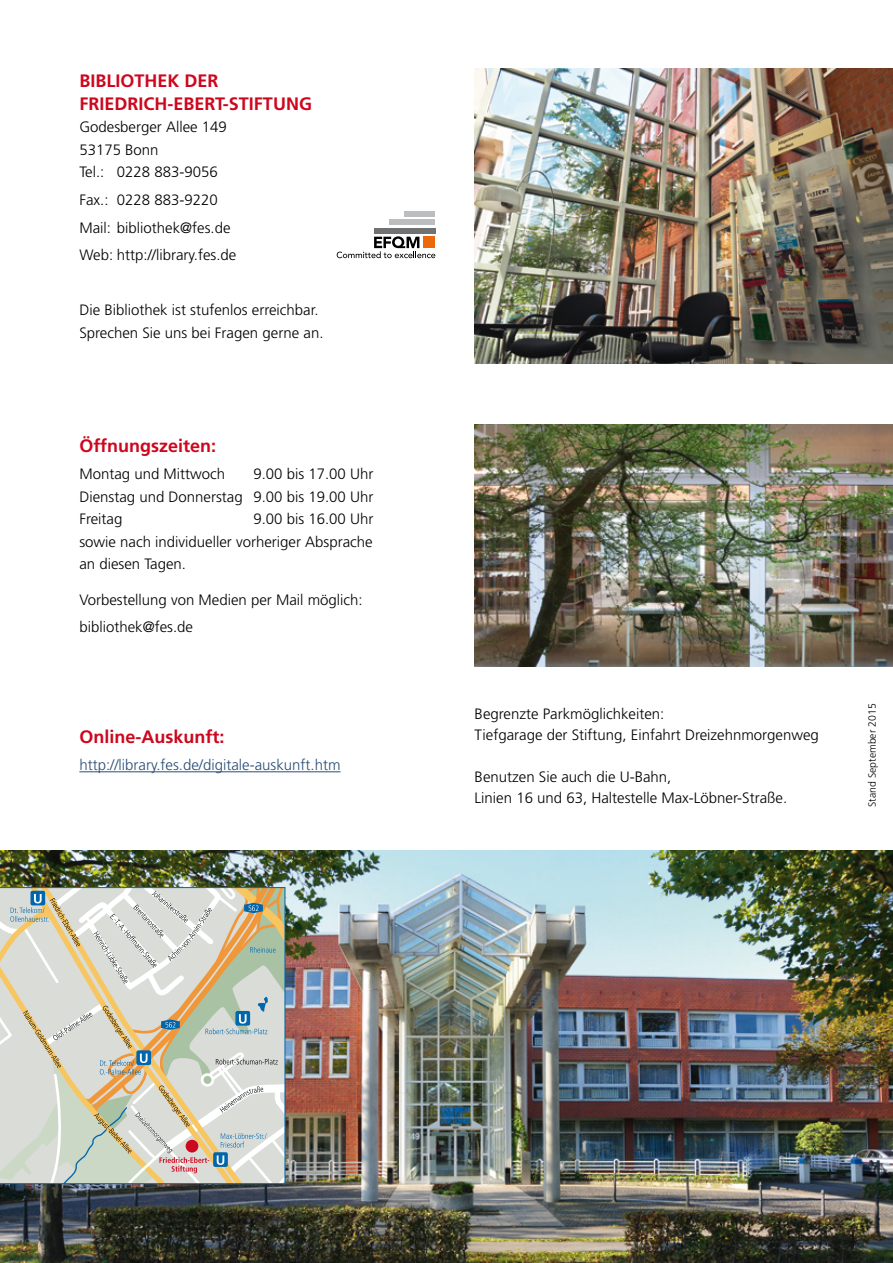
<style>
.page{position:relative;width:893px;height:1263px;background:#fff}
.page>*{position:absolute;margin:0;border:0;box-sizing:border-box;transform-origin:0 0}
.t1{font:700 18px/22.5px "Frutiger CE";color:#cd071e}
.t2{font:300 15px/22.5px "Frutiger";color:#000}
.t3{font:300 15px "Frutiger";color:#294d76}
.t4{font:300 10.5px "Frutiger";color:#000}
</style>
<div class="page">
<img style="left:475px;top:68px;width:418px;height:295px">
<img style="left:475px;top:424px;width:418px;height:242px">
<img style="left:0;top:850px;width:893px;height:413px">
<hr style="left:79px;top:771px;width:262px;height:1px;background:#294d76">
<svg style="left:337px;top:236px;width:98px;height:22px"></svg>
<div style="left:424px;top:237px;width:11px;height:11px;background:#eb690a"></div>
<div style="left:374px;top:228px;width:61px;height:6px;background:#707172"></div>
<div style="left:389px;top:219px;width:46px;height:6px;background:#bbbdbe"></div>
<div style="left:405px;top:211px;width:30px;height:6px;background:#bbbdbe"></div>
<svg style="left:0;top:887px;width:285px;height:296px;background:#d3d2c3"></svg>
<p class="t1" style="left:79px;top:70px;width:234px">BIBLIOTHEK DER<br>FRIEDRICH-EBERT-STIFTUNG</p>
<p class="t2" style="left:79px;top:116px;width:149px">Godesberger Allee 149<br>53175 Bonn<br>Tel.: 0228 883-9056</p>
<p class="t2" style="left:79px;top:186px;width:158px;line-height:27.6px">Fax.: 0228 883-9220<br>Mail: bibliothek@fes.de<br>Web: http://library.fes.de</p>
<p class="t2" style="left:79px;top:299px;width:246px">Die Bibliothek ist stufenlos erreichbar.<br>Sprechen Sie uns bei Fragen gerne an.</p>
<p class="t1" style="left:79px;top:434px;width:138px">Öffnungszeiten:</p>
<p class="t2" style="left:79px;top:463px;width:147px">Montag und Mittwoch</p>
<p class="t2" style="left:79px;top:463px;width:296px;text-align:justify;text-indent:174px">9.00 bis 17.00 Uhr Dienstag und Donnerstag 9.00 bis 19.00 Uhr Freitag</p>
<p class="t2" style="left:79px;top:508px;width:296px;text-align:justify;text-indent:174px">9.00 bis 16.00 Uhr sowie nach individueller vorheriger Absprache an diesen Tagen.</p>
<p class="t2" style="left:79px;top:586px;width:285px;line-height:27.6px">Vorbestellung von Medien per Mail möglich: bibliothek@fes.de</p>
<p class="t1" style="left:79px;top:725px;width:147px">Online-Auskunft:</p>
<p class="t3" style="left:79px;top:757px;width:263px">http://library.fes.de/digitale-auskunft.htm</p>
<p class="t2" style="left:475px;top:703px;width:346px;line-height:21px">Begrenzte Parkmöglichkeiten:<br>Tiefgarage der Stiftung, Einfahrt Dreizehnmorgenweg</p>
<p class="t2" style="left:475px;top:766px;width:314px;line-height:21px">Benutzen Sie auch die U-Bahn,<br>Linien 16 und 63, Haltestelle Max-Löbner-Straße.</p>
<p class="t4" style="left:866px;top:807px;width:105px;rotate:-90deg">Stand September 2015</p>
</div>
